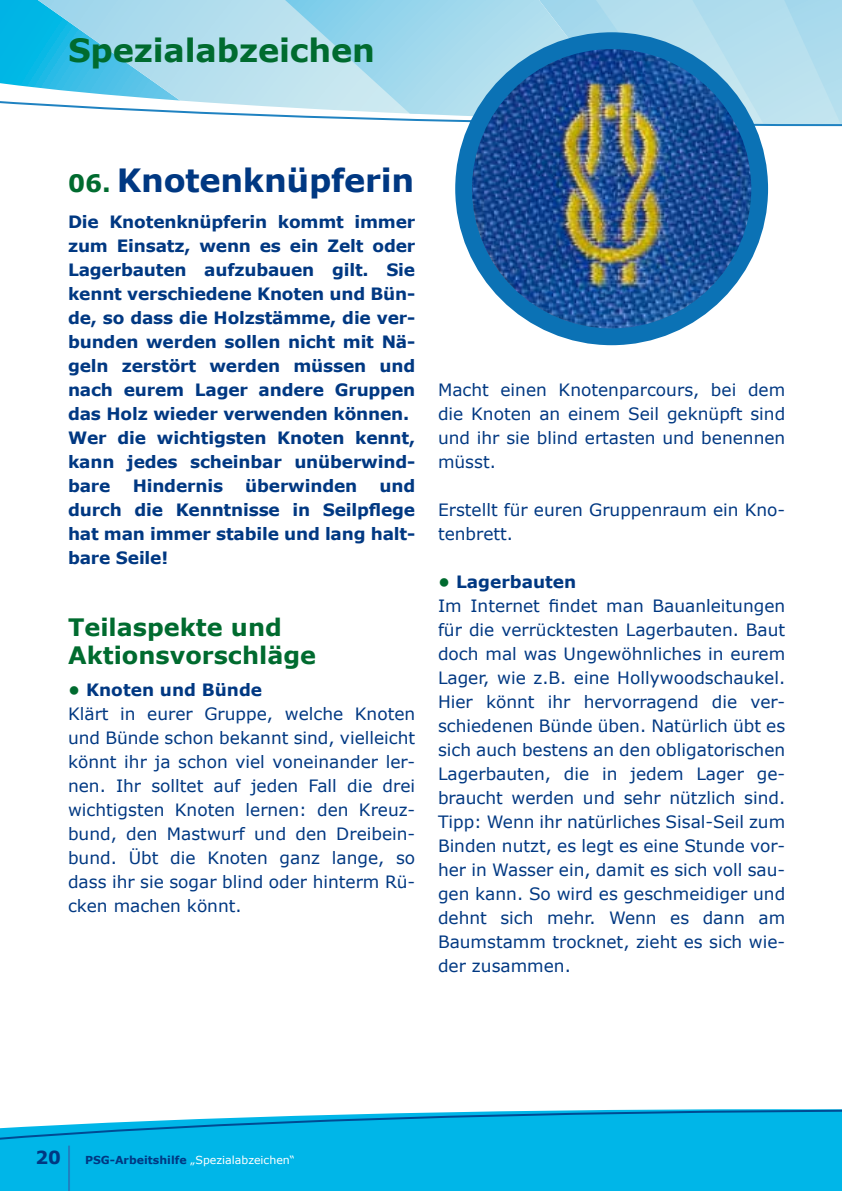
<style>
.page{position:relative;width:842px;height:1191px;background:#fff}
.page>*{position:absolute;margin:0;border:0;box-sizing:border-box;transform-origin:0 0}
.t1{font:700 32px "Verdana";letter-spacing:-.01em;color:#003882}
.t2{font:700 32px "Verdana";letter-spacing:-.005em;color:#006b2f}
.t3{font:700 24px/28px "Verdana";color:#006b2f}
.t4{font:700 18px "Verdana";color:#003882}
.t5{font:17px/24px "Verdana";color:#003882}
.t6{font:700 17px/24px "Verdana";letter-spacing:-.01em;color:#003882}
.t7{font:11px "Verdana";color:#fff}
.s1{font-size:24px;color:#006b2f}
.s2{font-weight:700;color:#006b2f}
.s3{font-weight:700}
.s4{font-weight:700;color:#003882}
</style>
<div class="page">
<svg style="left:0;top:1109px;width:842px;height:82px;background:#11b8e7"></svg>
<hr style="left:68px;top:1145px;width:2px;height:46px;background:#1f82c1">
<svg style="left:0;top:0;width:842px;height:127px;background:#a4daed"></svg>
<img style="left:464px;top:41px;width:296px;height:296px;border-radius:148px">
<div style="left:455px;top:32px;width:313px;height:313px;border:17px solid #0b72b5;border-radius:50%"></div>
<h1 class="t2" style="left:68px;top:30px;width:308px">Spezialabzeichen</h1>
<h1 class="t1" style="left:68px;top:160px;width:348px"><span class="s1">06.</span> Knotenknüpferin</h1>
<p class="t6" style="left:68px;top:209px;width:349px">Die Knotenknüpferin kommt immer zum Einsatz, wenn es ein Zelt oder<br>Lagerbauten aufzubauen gilt. Sie kennt verschiedene Knoten und Bün&shy;de, so dass die Holzstämme, die ver&shy;bunden werden sollen nicht mit Nä&shy;geln zerstört werden müssen und nach eurem Lager andere Gruppen das Holz wieder verwenden können.<br>Wer die wichtigsten Knoten kennt, kann jedes scheinbar unüberwind&shy;bare</p>
<p class="t6" style="left:68px;top:473px;width:349px;text-align:justify;text-indent:311px">und durch die Kenntnisse in Seilpflege hat man immer stabile und lang halt&shy;bare Seile!</p>
<p class="t6" style="left:133px;top:473px;width:92px">Hindernis</p>
<p class="t6" style="left:245px;top:473px;width:114px">überwinden</p>
<h2 class="t3" style="left:68px;top:612px;width:250px">Teilaspekte und<br>Aktionsvorschläge</h2>
<p class="t5" style="left:68px;top:677px;width:349px"><span class="s2">•</span> <span class="s3">Knoten und Bünde<br></span>Klärt in eurer Gruppe, welche Knoten und Bünde schon bekannt sind, vielleicht könnt ihr ja schon viel voneinander ler&shy;nen. Ihr solltet auf jeden Fall die drei wichtigsten Knoten lernen: den Kreuz&shy;bund, den Mastwurf und den Dreibein&shy;bund. Übt die Knoten ganz lange, so dass ihr sie sogar blind oder hinterm Rü&shy;cken machen könnt.</p>
<p class="t5" style="left:438px;top:377px;width:349px;text-align:justify">Macht einen Knotenparcours, bei dem die Knoten an einem Seil geknüpft sind und ihr sie blind ertasten und benennen müsst.</p>
<p class="t5" style="left:438px;top:497px;width:349px">Erstellt für euren Gruppenraum ein Kno&shy;tenbrett.</p>
<p class="t5" style="left:438px;top:569px;width:349px"><span class="s2">•</span> <span class="s3">Lagerbauten<br></span>Im Internet findet man Bauanleitungen für die verrücktesten Lagerbauten. Baut doch mal was Ungewöhnliches in eurem Lager, wie z.B. eine Hollywoodschaukel.<br>Hier könnt ihr hervorragend die ver&shy;schiedenen Bünde üben. Natürlich übt es sich auch bestens an den obligatorischen Lagerbauten, die in jedem Lager ge&shy;braucht werden und sehr nützlich sind.<br>Tipp: Wenn ihr natürliches Sisal-Seil zum Binden nutzt, es legt es eine Stunde vor&shy;her in Wasser ein, damit es sich voll sau&shy;gen kann. So wird es geschmeidiger und dehnt sich mehr. Wenn es dann am Baumstamm trocknet, zieht es sich wie&shy;der zusammen.</p>
<p class="t4" style="left:35px;top:1146px;width:27px">20</p>
<p class="t7" style="left:85px;top:1153px;width:211px"><span class="s4">PSG-Arbeitshilfe</span> „Spezialabzeichen“</p>
</div>
